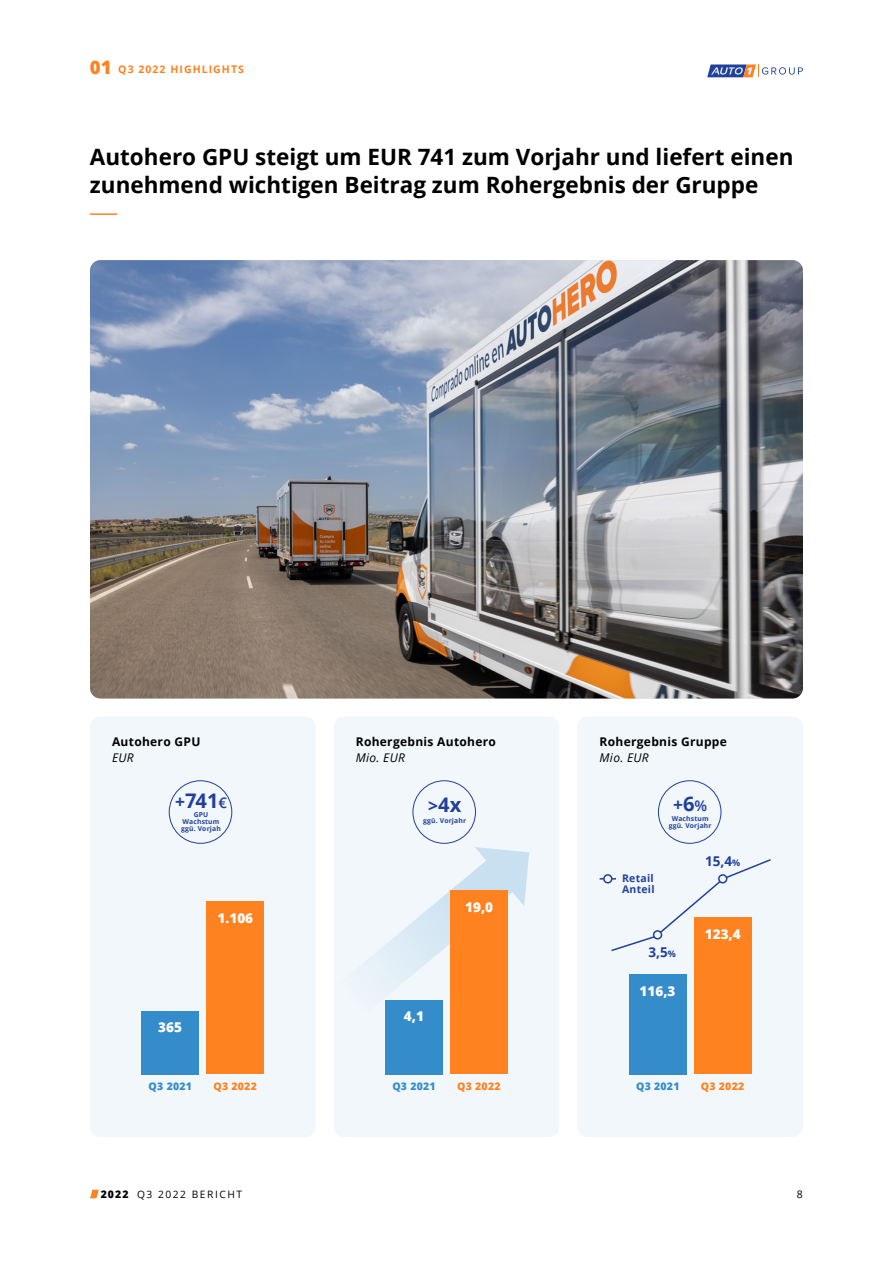
<style>
.page{position:relative;width:893px;height:1263px;background:#fff}
.page>*{position:absolute;margin:0;border:0;box-sizing:border-box;transform-origin:0 0}
.t1{font:700 22.5px/28.5px "Open Sans";color:#000}
.t2{font:700 20.1px "Open Sans";color:#21409a}
.t3{font:800 18.6px "Open Sans";color:#ff8220}
.t4{font:700 17.4px "Open Sans";color:#21409a}
.t5{font:800 13.5px "Open Sans";color:#fff}
.t6{font:700 13.5px "Open Sans";color:#21409a}
.t7{font:700 12px "Open Sans";letter-spacing:.025em;color:#000}
.t8{font:italic 12px "Open Sans";letter-spacing:.025em;color:#000}
.t9{font:800 10.5px "Open Sans";letter-spacing:.025em;color:#358ccb}
.t10{font:800 10.5px "Open Sans";letter-spacing:.025em;color:#ff8220}
.t11{font:700 10.5px "Open Sans";letter-spacing:.1em;color:#ff8220}
.t12{font:700 10.5px/11.2px "Open Sans";letter-spacing:.025em;color:#20419a}
.t13{font:10.5px "Open Sans";color:#000}
.t14{font:10.2px "Open Sans";letter-spacing:.15em;color:#000}
.t15{font:700 6.75px/7.1px "Open Sans";letter-spacing:.025em;color:#21409a;text-align:center}
.s1{font-size:17.4px}
.s2{font-weight:600;font-size:14.7px}
.s3{font-size:20.1px}
.s4{font-size:9px}
.s5{font-weight:800;font-size:10.5px}
</style>
<div class="page">
<svg style="left:90px;top:1190px;width:9px;height:8px"></svg>
<svg style="left:707px;top:64px;width:96px;height:13px"></svg>
<div style="left:577px;top:716px;width:226px;height:421px;background:#f1f7fb;border-radius:10px"></div>
<div style="left:90px;top:716px;width:226px;height:421px;background:#f1f7fb;border-radius:10px"></div>
<div style="left:334px;top:716px;width:225px;height:421px;background:#f1f7fb;border-radius:10px"></div>
<hr style="left:90px;top:213px;width:27px;height:2px;background:#ff8220">
<div style="left:141px;top:1011px;width:58px;height:63px;background:#358ccb"></div>
<div style="left:207px;top:901px;width:57px;height:173px;background:#ff8220"></div>
<div style="left:658px;top:780px;width:63px;height:64px;border:1px solid #21409a;border-radius:50%"></div>
<img style="left:90px;top:260px;width:713px;height:438px">
<div style="left:169px;top:780px;width:63px;height:64px;border:1px solid #21409a;border-radius:50%"></div>
<svg style="left:368px;top:840px;width:161px;height:150px"></svg>
<div style="left:385px;top:1000px;width:58px;height:74px;background:#358ccb"></div>
<div style="left:450px;top:891px;width:58px;height:183px;background:#ff8220"></div>
<div style="left:413px;top:780px;width:63px;height:64px;border:1px solid #21409a;border-radius:50%"></div>
<div style="left:629px;top:974px;width:57px;height:100px;background:#358ccb"></div>
<div style="left:694px;top:918px;width:58px;height:156px;background:#ff8220"></div>
<svg style="left:600px;top:859px;width:171px;height:93px"></svg>
<div style="left:719px;top:875px;width:8px;height:8px;background:#f1f7fb;border-radius:50%"></div>
<div style="left:718px;top:874px;width:9px;height:9px;border:2px solid #21409a;border-radius:50%"></div>
<div style="left:654px;top:931px;width:7px;height:8px;background:#f1f7fb;border-radius:50%"></div>
<div style="left:653px;top:930px;width:9px;height:9px;border:2px solid #21409a;border-radius:50%"></div>
<p class="t3" style="left:90px;top:53px;width:23px">01</p>
<p class="t11" style="left:118px;top:61px;width:127px">Q3 2022 HIGHLIGHTS</p>
<p class="t1" style="left:90px;top:142px;width:705px">Autohero GPU steigt um EUR 741 zum Vorjahr und liefert einen zunehmend wichtigen Beitrag zum Rohergebnis der Gruppe</p>
<p class="t7" style="left:112px;top:733px;width:90px">Autohero GPU</p>
<p class="t8" style="left:112px;top:750px;width:23px">EUR</p>
<p class="t2" style="left:175px;top:786px;width:53px"><span class="s1">+</span>741<span class="s2">€</span></p>
<p class="t15" style="left:181px;top:811px;width:41px">GPU<br>Wachstum ggü. Vorjah</p>
<p class="t5" style="left:218px;top:907px;width:37px">1.106</p>
<p class="t5" style="left:158px;top:1017px;width:25px">365</p>
<p class="t9" style="left:149px;top:1078px;width:45px">Q3 2021</p>
<p class="t10" style="left:213px;top:1078px;width:45px">Q3 2022</p>
<p class="t7" style="left:356px;top:733px;width:142px">Rohergebnis Autohero</p>
<p class="t8" style="left:356px;top:750px;width:51px">Mio. EUR</p>
<p class="t2" style="left:428px;top:791px;width:35px"><span class="s1">&gt;</span>4x</p>
<p class="t15" style="left:423px;top:817px;width:44px">ggü. Vorjahr</p>
<p class="t5" style="left:404px;top:1006px;width:21px">4,1</p>
<p class="t5" style="left:465px;top:897px;width:29px">19,0</p>
<p class="t9" style="left:392px;top:1078px;width:45px">Q3 2021</p>
<p class="t10" style="left:457px;top:1078px;width:45px">Q3 2022</p>
<p class="t7" style="left:600px;top:733px;width:129px">Rohergebnis Gruppe</p>
<p class="t8" style="left:600px;top:750px;width:51px">Mio. EUR</p>
<p class="t4" style="left:673px;top:792px;width:36px">+<span class="s3">6</span><span class="s2">%</span></p>
<p class="t15" style="left:669px;top:814px;width:44px">Wachstum ggü. Vorjahr</p>
<p class="t12" style="left:622px;top:872px;width:34px">Retail<br>Anteil</p>
<p class="t6" style="left:648px;top:943px;width:29px">3,5<span class="s4">%</span></p>
<p class="t5" style="left:640px;top:980px;width:37px">116,3</p>
<p class="t6" style="left:705px;top:852px;width:37px">15,4<span class="s4">%</span></p>
<p class="t5" style="left:705px;top:924px;width:37px">123,4</p>
<p class="t9" style="left:636px;top:1078px;width:45px">Q3 2021</p>
<p class="t10" style="left:701px;top:1078px;width:45px">Q3 2022</p>
<p class="t14" style="left:101px;top:1187px;width:143px"><span class="s5">2022</span> Q3 2022 BERICHT</p>
<p class="t13" style="left:797px;top:1187px;width:8px">8</p>
</div>
